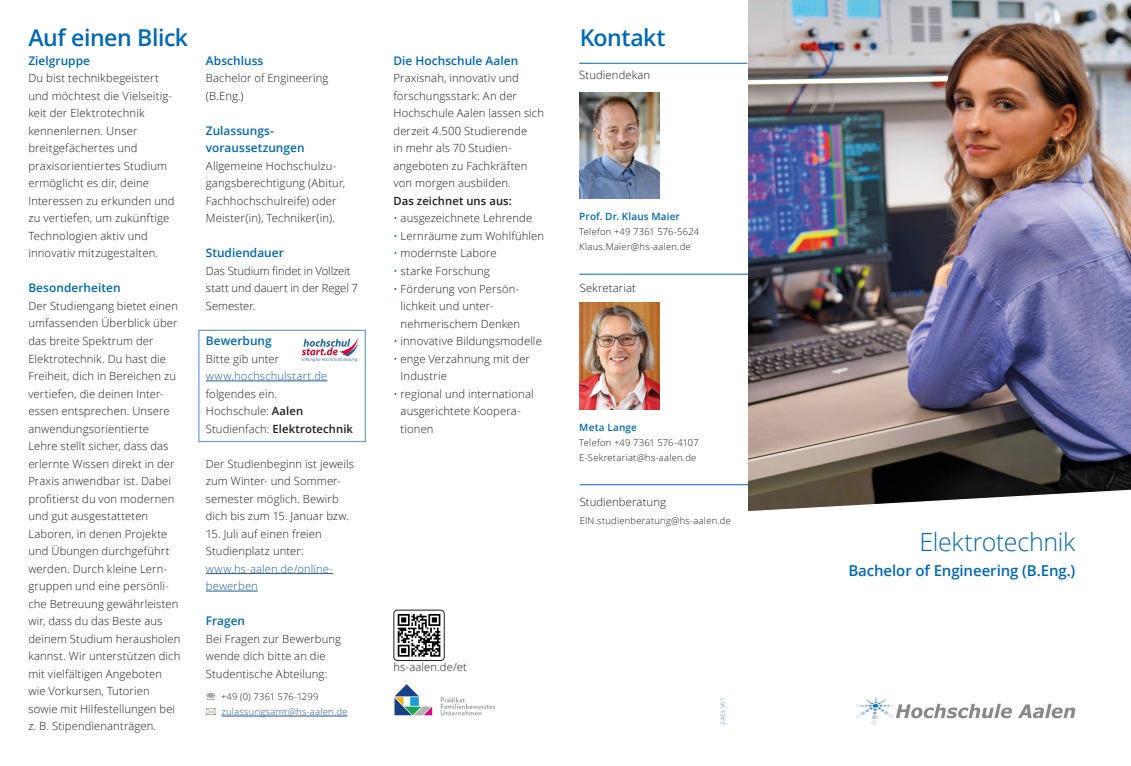
<style>
.page{position:relative;width:1131px;height:766px;background:#fff}
.page>*{position:absolute;margin:0;border:0;box-sizing:border-box;transform-origin:0 0}
.t1{font:300 25px "Open Sans";letter-spacing:-.015em;color:#0069b4}
.t2{font:600 23.12px "Open Sans";letter-spacing:-.02em;color:#0069b4}
.t3{font:600 15px "Open Sans";letter-spacing:-.005em;color:#0069b4}
.t4{font:600 11.88px/17.5px "Open Sans";letter-spacing:.005em;color:#0069b4}
.t5{font:300 11.25px/17.5px "Open Sans";letter-spacing:.01em;color:#1d1d1b}
.t6{font:300 11.25px/17.5px "Open Sans";letter-spacing:.01em;color:#275b9c}
.t7{font:600 11.25px "Open Sans";letter-spacing:.01em;color:#1d1d1b}
.t8{font:600 10px "Open Sans";letter-spacing:.015em;color:#0069b4}
.t9{font:300 9.38px/15px "Open Sans";letter-spacing:.025em;color:#1d1d1b}
.t10{font:300 9.38px "Open Sans";letter-spacing:.025em;color:#275b9c}
.t11{font:6.25px "Open Sans";color:#8caedc}
.s1{font-weight:600}
.s2{color:#0069b4}
</style>
<div class="page">
<hr style="left:579px;top:274px;width:175px;height:1px;background:#0069b4">
<hr style="left:579px;top:63px;width:168px;height:1px;background:#0069b4">
<hr style="left:579px;top:484px;width:169px;height:1px;background:#0069b4">
<img style="left:748px;top:0;width:382px;height:488px">
<img style="left:579px;top:92px;width:80px;height:107px">
<hr style="left:206px;top:380px;width:121px;height:1px;background:#275b9c">
<hr style="left:206px;top:573px;width:127px;height:1px;background:#275b9c">
<hr style="left:206px;top:590px;width:52px;height:1px;background:#275b9c">
<hr style="left:222px;top:715px;width:125px;height:1px;background:#275b9c">
<div style="left:198px;top:329px;width:168px;height:113px;border:1px solid #6f9ed4"></div>
<img style="left:579px;top:302px;width:80px;height:107px">
<svg style="left:301px;top:337px;width:57px;height:24px"></svg>
<svg style="left:748px;top:488px;width:382px;height:237px"></svg>
<svg style="left:1017px;top:703px;width:58px;height:15px"></svg>
<svg style="left:855px;top:697px;width:156px;height:27px"></svg>
<div style="left:393px;top:609px;width:51px;height:51px;border:1px solid #1d1d1b;border-radius:4px"></div>
<img style="left:394px;top:684px;width:101px;height:32px">
<svg style="left:397px;top:614px;width:44px;height:43px"></svg>
<svg style="left:397px;top:614px;width:43px;height:42px"></svg>
<h2 class="t2" style="left:28px;top:22px;width:161px">Auf einen Blick</h2>
<h2 class="t2" style="left:579px;top:22px;width:87px">Kontakt</h2>
<p class="t4" style="left:28px;top:51px;width:63px">Zielgruppe</p>
<p class="t5" style="left:28px;top:69px;width:148px">Du bist technikbegeistert und möchtest die Vielseitig&shy;keit der Elektrotechnik kennenlernen. Unser breitgefächertes und praxisorientiertes Studium ermöglicht es dir, deine<br>Interessen zu erkunden und zu vertiefen, um zukünftige<br>Technologien aktiv und innovativ mitzugestalten.</p>
<p class="t4" style="left:28px;top:279px;width:94px">Besonderheiten</p>
<p class="t5" style="left:28px;top:297px;width:154px">Der Studiengang bietet einen umfassenden Überblick über das breite Spektrum der<br>Elektrotechnik. Du hast die<br>Freiheit, dich in Bereichen zu vertiefen, die deinen Inter&shy;essen entsprechen. Unsere anwendungsorientierte<br>Lehre stellt sicher, dass das erlernte Wissen direkt in der<br>Praxis anwendbar ist. Dabei profitierst du von modernen und gut ausgestatteten<br>Laboren, in denen Projekte und Übungen durchgeführt werden. Durch kleine Lern&shy;gruppen und eine persönli&shy;che Betreuung gewährleisten wir, dass du das Beste aus deinem Studium herausholen kannst. Wir unterstützen dich mit vielfältigen Angeboten wie Vorkursen, Tutorien sowie mit Hilfestellungen bei z. B. Stipendienanträgen.</p>
<p class="t4" style="left:206px;top:51px;width:59px">Abschluss</p>
<p class="t5" style="left:206px;top:69px;width:124px">Bachelor of Engineering (B.Eng.)</p>
<p class="t4" style="left:206px;top:121px;width:100px">Zulassungs&shy;voraussetzungen</p>
<p class="t5" style="left:206px;top:157px;width:141px">Allgemeine Hochschulzu&shy;gangsberechtigung (Abitur,<br>Fachhochschulreife) oder<br>Meister(in), Techniker(in).</p>
<p class="t4" style="left:206px;top:244px;width:79px">Studiendauer</p>
<p class="t5" style="left:206px;top:262px;width:153px">Das Studium findet in Vollzeit statt und dauert in der Regel 7<br>Semester.</p>
<p class="t4" style="left:206px;top:331px;width:67px">Bewerbung</p>
<p class="t5" style="left:206px;top:349px;width:75px">Bitte gib unter</p>
<p class="t6" style="left:206px;top:367px;width:123px">www.hochschulstart.de</p>
<p class="t5" style="left:206px;top:384px;width:149px">folgendes ein.<br>Hochschule: <span class="s1">Aalen<br></span>Studienfach: <span class="s1">Elektrotechnik</span></p>
<p class="t5" style="left:206px;top:454px;width:150px">Der Studienbeginn ist jeweils zum Winter- und Sommer&shy;semester möglich. Bewirb dich bis zum 15. Januar bzw.</p>
<p class="t5" style="left:206px;top:524px;width:117px">15. Juli auf einen freien<br>Studienplatz unter:</p>
<p class="t6" style="left:206px;top:559px;width:129px">www.hs-aalen.de/online&shy;bewerben</p>
<p class="t4" style="left:206px;top:611px;width:41px">Fragen</p>
<p class="t5" style="left:206px;top:629px;width:137px">Bei Fragen zur Bewerbung wende dich bitte an die<br>Studentische Abteilung:</p>
<p class="t9" style="left:221px;top:689px;width:99px">+49 (0) 7361 576-1299</p>
<p class="t10" style="left:222px;top:705px;width:127px">zulassungsamt@hs-aalen.de</p>
<p class="t4" style="left:393px;top:51px;width:126px">Die Hochschule Aalen</p>
<p class="t5" style="left:393px;top:69px;width:152px">Praxisnah, innovativ und forschungsstark: An der<br>Hochschule Aalen lassen sich derzeit 4.500 Studierende<br>in mehr als 70 Studien&shy;angeboten zu Fachkräften von morgen ausbilden.</p>
<p class="t7" style="left:393px;top:193px;width:120px">Das zeichnet uns aus:</p>
<p class="t5" style="left:393px;top:209px;width:140px"><span class="s2">•</span> ausgezeichnete Lehrende</p>
<p class="t5" style="left:393px;top:227px;width:152px"><span class="s2">•</span> Lernräume zum Wohlfühlen</p>
<p class="t5" style="left:393px;top:244px;width:105px"><span class="s2">•</span> modernste Labore</p>
<p class="t5" style="left:393px;top:262px;width:98px"><span class="s2">•</span> starke Forschung</p>
<p class="t5" style="left:400px;top:279px;width:121px;text-indent:-7px"><span class="s2">•</span> Förderung von Persön&shy;lichkeit und unter&shy;nehmerischem Denken</p>
<p class="t5" style="left:393px;top:332px;width:150px"><span class="s2">•</span> innovative Bildungsmodelle</p>
<p class="t5" style="left:400px;top:349px;width:131px;text-indent:-7px"><span class="s2">•</span> enge Verzahnung mit der<br>Industrie</p>
<p class="t5" style="left:400px;top:384px;width:134px;text-indent:-7px"><span class="s2">•</span> regional und international ausgerichtete Koopera&shy;tionen</p>
<p class="t5" style="left:579px;top:66px;width:72px">Studiendekan</p>
<p class="t8" style="left:579px;top:209px;width:102px">Prof. Dr. Klaus Maier</p>
<p class="t9" style="left:579px;top:224px;width:121px">Telefon +49 7361 576-5624<br>Klaus.Maier@hs-aalen.de</p>
<p class="t5" style="left:579px;top:279px;width:58px">Sekretariat</p>
<p class="t8" style="left:579px;top:420px;width:59px">Meta Lange</p>
<p class="t9" style="left:579px;top:434px;width:121px">Telefon +49 7361 576-4107<br>E-Sekretariat@hs-aalen.de</p>
<p class="t5" style="left:579px;top:492px;width:88px">Studienberatung</p>
<p class="t9" style="left:579px;top:513px;width:153px">EIN.studienberatung@hs-aalen.de</p>
<p class="t5" style="left:393px;top:658px;width:75px">hs-aalen.de/et</p>
<p class="t11" style="left:718px;top:724px;width:29px;rotate:-90deg">2403-V01</p>
<h1 class="t1" style="left:919px;top:524px;width:157px">Elektrotechnik</h1>
<h3 class="t3" style="left:848px;top:560px;width:228px">Bachelor of Engineering (B.Eng.)</h3>
</div>
